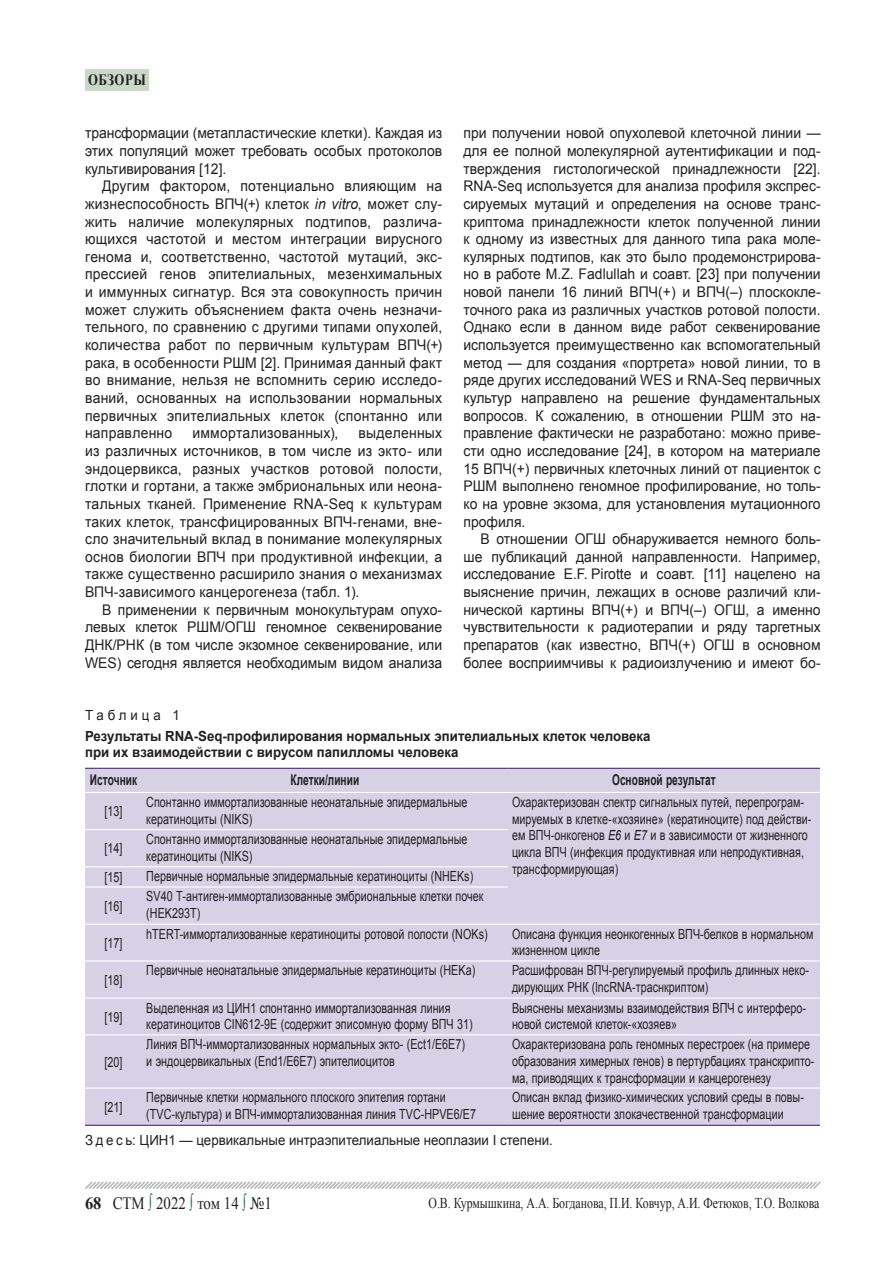
<style>
.page{position:relative;width:893px;height:1276px;background:#fff}
.page>*{position:absolute;margin:0;border:0;box-sizing:border-box;transform-origin:0 0}
.t1{font:17.4px "Times New Roman";color:#231f20;scale:.86 1}
.t2{font:700 15.75px "Times New Roman";letter-spacing:.04em;color:#231f20;scale:.81 1}
.t3{font:15px "Times New Roman";color:#231f20;scale:.79 1}
.t4{font:700 14.85px "Arial";letter-spacing:.005em;color:#231f20;scale:.68 1}
.t5{font:14.7px/17.7px "Arial";color:#231f20;text-align:justify;scale:.95 1}
.t6{font:13.95px/16.8px "Arial";letter-spacing:.005em;color:#231f20;scale:.77 1}
.t7{font:700 13.95px/16.8px "Arial";color:#231f20;scale:.95 1}
.t8{font:13.95px "Arial";letter-spacing:.005em;color:#231f20;scale:.95 1}
.t9{font:13.95px "Arial";letter-spacing:.3em;color:#231f20;scale:.95 1}
.s1{font-style:italic}
.s2{font-weight:700}
.s3{color:#127c43}
</style>
<div class="page">
<svg style="left:85px;top:1181px;width:736px;height:8px"></svg>
<div style="left:85px;top:69px;width:64px;height:22px;background:#cbd8c9"></div>
<div style="left:85px;top:769px;width:735px;height:355px;background:#d7d1e6"></div>
<hr style="left:85px;top:792px;width:57px;height:1px;background:#fff">
<hr style="left:142px;top:792px;width:366px;height:1px;background:#fff">
<hr style="left:508px;top:792px;width:312px;height:1px;background:#fff">
<hr style="left:85px;top:829px;width:57px;height:1px;background:#fff">
<hr style="left:142px;top:829px;width:366px;height:1px;background:#fff">
<hr style="left:85px;top:866px;width:57px;height:1px;background:#fff">
<hr style="left:142px;top:866px;width:366px;height:1px;background:#fff">
<hr style="left:85px;top:886px;width:57px;height:1px;background:#fff">
<hr style="left:142px;top:886px;width:366px;height:1px;background:#fff">
<hr style="left:85px;top:923px;width:57px;height:1px;background:#fff">
<hr style="left:142px;top:923px;width:366px;height:1px;background:#fff">
<hr style="left:508px;top:923px;width:312px;height:1px;background:#fff">
<hr style="left:85px;top:960px;width:57px;height:1px;background:#fff">
<hr style="left:142px;top:960px;width:366px;height:1px;background:#fff">
<hr style="left:508px;top:960px;width:312px;height:1px;background:#fff">
<hr style="left:85px;top:997px;width:57px;height:1px;background:#fff">
<hr style="left:142px;top:997px;width:366px;height:1px;background:#fff">
<hr style="left:508px;top:997px;width:312px;height:1px;background:#fff">
<hr style="left:85px;top:1034px;width:57px;height:1px;background:#fff">
<hr style="left:142px;top:1034px;width:366px;height:1px;background:#fff">
<hr style="left:508px;top:1034px;width:312px;height:1px;background:#fff">
<hr style="left:85px;top:767px;width:57px;height:2px;background:#542685">
<hr style="left:142px;top:767px;width:366px;height:2px;background:#542685">
<hr style="left:508px;top:767px;width:312px;height:2px;background:#542685">
<hr style="left:85px;top:1087px;width:57px;height:1px;background:#fff">
<hr style="left:142px;top:1087px;width:366px;height:1px;background:#fff">
<hr style="left:508px;top:1087px;width:312px;height:1px;background:#fff">
<hr style="left:85px;top:1124px;width:57px;height:2px;background:#542685">
<hr style="left:142px;top:1124px;width:366px;height:2px;background:#542685">
<hr style="left:508px;top:1124px;width:312px;height:2px;background:#542685">
<p class="t2" style="left:88px;top:69px;width:73px">обзоры</p>
<p class="t5" style="left:85px;top:124px;width:377px">трансформации (метапластические клетки). Каждая из этих популяций может требовать особых протоколов культивирования [12].</p>
<p class="t5" style="left:85px;top:177px;width:377px;text-indent:17px">Другим фактором, потенциально влияющим на жизнеспособность ВПЧ(+) клеток <span class="s1">in vitro</span>, может слу&shy;жить наличие молекулярных подтипов, различа&shy;ющихся частотой и местом интеграции вирусного генома и, соответственно, частотой мутаций, экс&shy;прессией генов эпителиальных, мезенхимальных и иммунных сигнатур. Вся эта совокупность причин может служить объяснением факта очень незначи&shy;тельного, по сравнению с другими типами опухолей, количества работ по первичным культурам ВПЧ(+) рака, в особенности РШМ [2]. Принимая данный факт во внимание, нельзя не вспомнить серию исследо&shy;ваний, основанных на использовании нормальных первичных эпителиальных клеток (спонтанно или направленно</p>
<p class="t5" style="left:193px;top:424px;width:155px">иммортализованных),</p>
<p class="t5" style="left:85px;top:424px;width:377px;text-indent:274px">выделенных из различных источников, в том числе из экто- или эндоцервикса, разных участков ротовой полости, глотки и гортани, а также эмбриональных или неона&shy;тальных тканей. Применение RNA-Seq к культурам таких клеток, трансфицированных ВПЧ-генами, вне&shy;сло значительный вклад в понимание молекулярных основ биологии ВПЧ при продуктивной инфекции, а также существенно расширило знания о механизмах ВПЧ-зависимого канцерогенеза (табл. 1).</p>
<p class="t5" style="left:85px;top:601px;width:377px;text-indent:17px">В применении к первичным монокультурам опухо&shy;левых клеток РШМ/ОГШ геномное секвенирование ДНК/РНК (в том числе экзомное секвенирование, или WES) сегодня является необходимым видом анализа</p>
<p class="t5" style="left:463px;top:124px;width:377px">при получении новой опухолевой клеточной линии — для ее полной молекулярной аутентификации и под&shy;тверждения гистологической принадлежности [22].<br>RNA-Seq используется для анализа профиля экспрес&shy;сируемых мутаций и определения на основе транс&shy;криптома принадлежности клеток полученной линии к одному из известных для данного типа рака моле&shy;кулярных подтипов, как это было продемонстрирова&shy;но в работе M.Z. Fadlullah и соавт. [23] при получении новой панели 16 линий ВПЧ(+) и ВПЧ(–) плоскокле&shy;точного рака из различных участков ротовой полости.<br>Однако если в данном виде работ секвенирование используется преимущественно как вспомогательный метод — для создания «портрета» новой линии, то в ряде других исследований WES и RNA-Seq первичных культур направлено на решение фундаментальных вопросов. К сожалению, в отношении РШМ это на&shy;правление фактически не разработано: можно приве&shy;сти одно исследование [24], в котором на материале 15 ВПЧ(+) первичных клеточных линий от пациенток с РШМ выполнено геномное профилирование, но толь&shy;ко на уровне экзома, для установления мутационного профиля.</p>
<p class="t5" style="left:463px;top:530px;width:377px;text-indent:17px">В отношении ОГШ обнаруживается немного боль&shy;ше публикаций данной направленности. Например, исследование E.F. Pirotte и соавт. [11] нацелено на выяснение причин, лежащих в основе различий кли&shy;нической картины ВПЧ(+) и ВПЧ(–) ОГШ, а именно чувствительности к радиотерапии и ряду таргетных препаратов (как известно, ВПЧ(+) ОГШ в основном более восприимчивы к радиоизлучению и имеют бо-</p>
<p class="t9" style="left:85px;top:705px;width:101px">Таблица 1</p>
<p class="t7" style="left:85px;top:728px;width:597px">Результаты RNA-Seq-профилирования нормальных эпителиальных клеток человека при их взаимодействии с вирусом папилломы человека</p>
<p class="t4" style="left:90px;top:770px;width:71px">Источник</p>
<p class="t4" style="left:291px;top:770px;width:102px">Клетки/линии</p>
<p class="t4" style="left:612px;top:770px;width:154px">Основной результат</p>
<p class="t6" style="left:105px;top:803px;width:25px">[13]</p>
<p class="t6" style="left:146px;top:793px;width:419px">Спонтанно иммортализованные неонатальные эпидермальные кератиноциты (NIKS)</p>
<p class="t6" style="left:512px;top:793px;width:390px">Охарактеризован спектр сигнальных путей, перепрограм&shy;мируемых в клетке-«хозяине» (кератиноците) под действи&shy;ем ВПЧ-онкогенов <span class="s1">Е6</span> и <span class="s1">Е7</span> и в зависимости от жизненного цикла ВПЧ (инфекция продуктивная или непродуктивная, трансформирующая)</p>
<p class="t6" style="left:105px;top:840px;width:25px">[14]</p>
<p class="t6" style="left:146px;top:831px;width:419px">Спонтанно иммортализованные неонатальные эпидермальные кератиноциты (NIKS)</p>
<p class="t6" style="left:105px;top:869px;width:25px">[15]</p>
<p class="t6" style="left:146px;top:868px;width:426px">Первичные нормальные эпидермальные кератиноциты (NHEKs)</p>
<p class="t6" style="left:105px;top:897px;width:25px">[16]</p>
<p class="t6" style="left:146px;top:888px;width:439px">SV40 Т-антиген-иммортализованные эмбриональные клетки почек (HEK293T)</p>
<p class="t6" style="left:105px;top:934px;width:25px">[17]</p>
<p class="t6" style="left:146px;top:925px;width:445px">hTERT-иммортализованные кератиноциты ротовой полости (NOKs)</p>
<p class="t6" style="left:512px;top:925px;width:393px">Описана функция неонкогенных ВПЧ-белков в нормальном жизненном цикле</p>
<p class="t6" style="left:105px;top:971px;width:25px">[18]</p>
<p class="t6" style="left:146px;top:962px;width:429px">Первичные неонатальные эпидермальные кератиноциты (HEKa)</p>
<p class="t6" style="left:512px;top:962px;width:387px">Расшифрован ВПЧ-регулируемый профиль длинных неко&shy;дирующих РНК (lncRNA-траснкриптом)</p>
<p class="t6" style="left:105px;top:1008px;width:25px">[19]</p>
<p class="t6" style="left:146px;top:999px;width:425px">Выделенная из ЦИН1 спонтанно иммортализованная линия кератиноцитов CIN612-9E (содержит эписомную форму ВПЧ 31)</p>
<p class="t6" style="left:512px;top:999px;width:382px">Выяснены механизмы взаимодействия ВПЧ с интерферо&shy;новой системой клеток-«хозяев»</p>
<p class="t6" style="left:105px;top:1053px;width:25px">[20]</p>
<p class="t6" style="left:146px;top:1036px;width:415px">Линия ВПЧ-иммортализованных нормальных экто- (Ect1/E6E7) и эндоцервикальных (End1/E6E7) эпителиоцитов</p>
<p class="t6" style="left:512px;top:1036px;width:394px">Охарактеризована роль геномных перестроек (на примере образования химерных генов) в пертурбациях транскрипто&shy;ма, приводящих к трансформации и канцерогенезу</p>
<p class="t6" style="left:105px;top:1098px;width:25px">[21]</p>
<p class="t6" style="left:146px;top:1089px;width:430px">Первичные клетки нормального плоского эпителия гортани (TVC-культура) и ВПЧ-иммортализованная линия TVC-HPVE6/E7</p>
<p class="t6" style="left:512px;top:1089px;width:380px">Описан вклад физико-химических условий среды в повы&shy;шение вероятности злокачественной трансформации</p>
<p class="t8" style="left:85px;top:1131px;width:494px">З д е с ь: ЦИН1 — цервикальные интраэпителиальные неоплазии I степени.</p>
<p class="t1" style="left:85px;top:1191px;width:219px"><span class="s2">68</span> СТМ <span class="s3">∫</span> 2022 <span class="s3">∫</span> том 14 <span class="s3">∫</span> №1</p>
<p class="t3" style="left:428px;top:1192px;width:496px">О.В. Курмышкина, А.А. Богданова, П.И. Ковчур, А.И. Фетюков, Т.О. Волкова</p>
</div>
